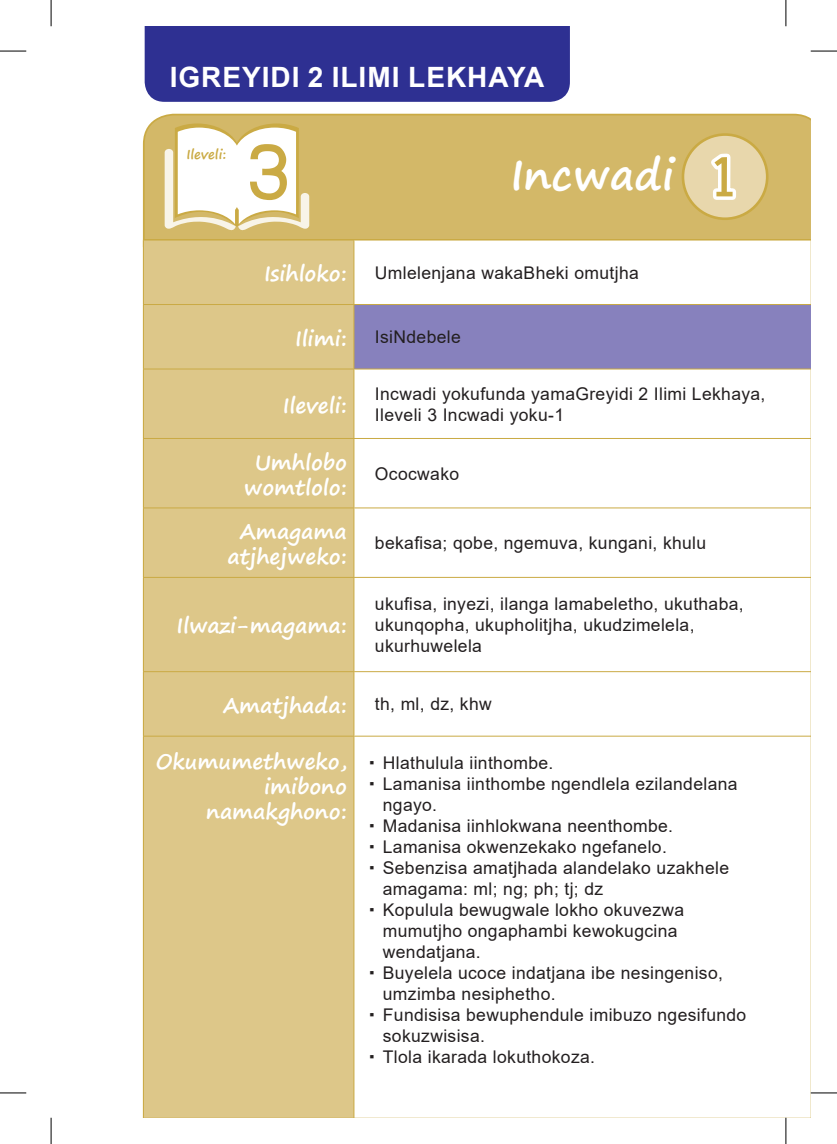
<style>
.page{position:relative;width:837px;height:1144px;background:#fff}
.page>*{position:absolute;margin:0;border:0;box-sizing:border-box;transform-origin:0 0}
.t1{font:75.6px "IOP Scool Gr NUM Bold";color:#caaa44}
.t2{font:700 42px "Segoe Print";color:#fff}
.t3{font:700 28px "Arial";letter-spacing:.035em;color:#fff}
.t4{font:700 21px/25.2px "Segoe Print";color:#fff;text-align:center}
.t5{font:17.5px/21px "Arial";letter-spacing:.02em;color:#231f20}
.t6{font:700 13.12px "Segoe Print";color:#caaa44}
.s1{font-family:"IOP Scool Gr NUM Bold";font-weight:400;font-size:54.25px;color:#caaa44}
</style>
<div class="page">
<div style="left:143px;top:114px;width:667px;height:126px;background:#d3b868"></div>
<div style="left:144px;top:241px;width:209px;height:877px;background:#ddc789"></div>
<svg style="left:354px;top:241px;width:456px;height:877px"></svg>
<div style="left:354px;top:304px;width:456px;height:65px;background:#8781bd"></div>
<hr style="left:143px;top:240px;width:1px;height:64px;background:#caaa44">
<hr style="left:143px;top:240px;width:211px;height:1px;background:#caaa44">
<hr style="left:353px;top:240px;width:1px;height:64px;background:#caaa44">
<hr style="left:354px;top:240px;width:456px;height:1px;background:#caaa44">
<hr style="left:143px;top:305px;width:1px;height:64px;background:#caaa44">
<hr style="left:143px;top:304px;width:211px;height:1px;background:#caaa44">
<hr style="left:353px;top:305px;width:1px;height:64px;background:#caaa44">
<hr style="left:354px;top:304px;width:456px;height:1px;background:#caaa44">
<hr style="left:143px;top:369px;width:1px;height:69px;background:#caaa44">
<hr style="left:143px;top:369px;width:211px;height:1px;background:#caaa44">
<hr style="left:353px;top:369px;width:1px;height:69px;background:#caaa44">
<hr style="left:354px;top:369px;width:456px;height:1px;background:#caaa44">
<hr style="left:143px;top:439px;width:1px;height:68px;background:#caaa44">
<hr style="left:143px;top:438px;width:211px;height:1px;background:#caaa44">
<hr style="left:353px;top:439px;width:1px;height:68px;background:#caaa44">
<hr style="left:354px;top:438px;width:456px;height:1px;background:#caaa44">
<hr style="left:143px;top:508px;width:1px;height:69px;background:#caaa44">
<hr style="left:143px;top:507px;width:211px;height:1px;background:#caaa44">
<hr style="left:353px;top:508px;width:1px;height:69px;background:#caaa44">
<hr style="left:354px;top:507px;width:456px;height:1px;background:#caaa44">
<hr style="left:143px;top:578px;width:1px;height:93px;background:#caaa44">
<hr style="left:143px;top:577px;width:211px;height:1px;background:#caaa44">
<hr style="left:353px;top:578px;width:1px;height:93px;background:#caaa44">
<hr style="left:354px;top:577px;width:456px;height:1px;background:#caaa44">
<hr style="left:143px;top:672px;width:1px;height:64px;background:#caaa44">
<hr style="left:143px;top:671px;width:211px;height:1px;background:#caaa44">
<hr style="left:353px;top:672px;width:1px;height:64px;background:#caaa44">
<hr style="left:354px;top:671px;width:456px;height:1px;background:#caaa44">
<hr style="left:143px;top:736px;width:1px;height:382px;background:#caaa44">
<hr style="left:143px;top:736px;width:211px;height:1px;background:#caaa44">
<hr style="left:353px;top:736px;width:1px;height:382px;background:#caaa44">
<hr style="left:354px;top:736px;width:456px;height:1px;background:#caaa44">
<div style="left:682px;top:135px;width:85px;height:84px;background:#e8d7ac;border-radius:50%"></div>
<svg style="left:711px;top:153px;width:25px;height:47px"></svg>
<div style="left:681px;top:133px;width:87px;height:87px;border:3px solid #caaa44;border-radius:50%"></div>
<svg style="left:165px;top:123px;width:144px;height:107px"></svg>
<div style="left:145px;top:26px;width:424px;height:76px;background:#2e3092"></div>
<svg style="left:0;top:51px;width:26px;height:1px"></svg>
<svg style="left:810px;top:51px;width:26px;height:1px"></svg>
<svg style="left:0;top:1092px;width:26px;height:1px"></svg>
<svg style="left:810px;top:1092px;width:26px;height:1px"></svg>
<svg style="left:51px;top:0;width:1px;height:26px"></svg>
<svg style="left:51px;top:1118px;width:1px;height:26px"></svg>
<svg style="left:785px;top:0;width:1px;height:26px"></svg>
<svg style="left:785px;top:1118px;width:1px;height:26px"></svg>
<h3 class="t3" style="left:170px;top:57px;width:376px">IGREYIDI 2 ILIMI LEKHAYA</h3>
<p class="t6" style="left:186px;top:143px;width:41px">Ileveli:</p>
<h1 class="t1" style="left:247px;top:129px;width:43px">3</h1>
<h2 class="t2" style="left:510px;top:137px;width:225px">Incwadi <span class="s1">1</span></h2>
<p class="t4" style="left:264px;top:260px;width:84px">Isihloko:</p>
<p class="t5" style="left:375px;top:262px;width:265px">Umlelenjana wakaBheki omutjha</p>
<p class="t4" style="left:295px;top:325px;width:53px">Ilimi:</p>
<p class="t5" style="left:375px;top:326px;width:87px">IsiNdebele</p>
<p class="t4" style="left:283px;top:392px;width:65px">Ileveli:</p>
<p class="t5" style="left:375px;top:383px;width:392px">Incwadi yokufunda yamaGreyidi 2 Ilimi Lekhaya,<br>Ileveli 3 Incwadi yoku-1</p>
<p class="t4" style="left:244px;top:449px;width:104px">Umhlobo womtlolo:</p>
<p class="t5" style="left:375px;top:463px;width:86px">Ococwako</p>
<p class="t4" style="left:227px;top:518px;width:121px">Amagama atjhejweko:</p>
<p class="t4" style="left:176px;top:613px;width:172px">Ilwazi-magama:</p>
<p class="t5" style="left:375px;top:532px;width:333px">bekafisa; qobe, ngemuva, kungani, khulu</p>
<p class="t5" style="left:375px;top:593px;width:370px">ukufisa, inyezi, ilanga lamabeletho, ukuthaba, ukunqopha, ukupholitjha, ukudzimelela, ukurhuwelela</p>
<p class="t4" style="left:223px;top:692px;width:125px">Amatjhada:</p>
<p class="t5" style="left:375px;top:693px;width:118px">th, ml, dz, khw</p>
<p class="t4" style="left:156px;top:748px;width:192px;text-align:right">Okumumethweko, imibono namakghono:</p>
<p class="t5" style="left:383px;top:752px;width:365px">Hlathulula iinthombe.<br>Lamanisa iinthombe ngendlela ezilandelana ngayo.<br>Madanisa iinhlokwana neenthombe.<br>Lamanisa okwenzekako ngefanelo.<br>Sebenzisa amatjhada alandelako uzakhele amagama: ml; ng; ph; tj; dz<br>Kopulula bewugwale lokho okuvezwa mumutjho ongaphambi kewokugcina wendatjana.<br>Buyelela ucoce indatjana ibe nesingeniso, umzimba nesiphetho.<br>Fundisisa bewuphendule imibuzo ngesifundo sokuzwisisa.<br>Tlola ikarada lokuthokoza.</p>
</div>
